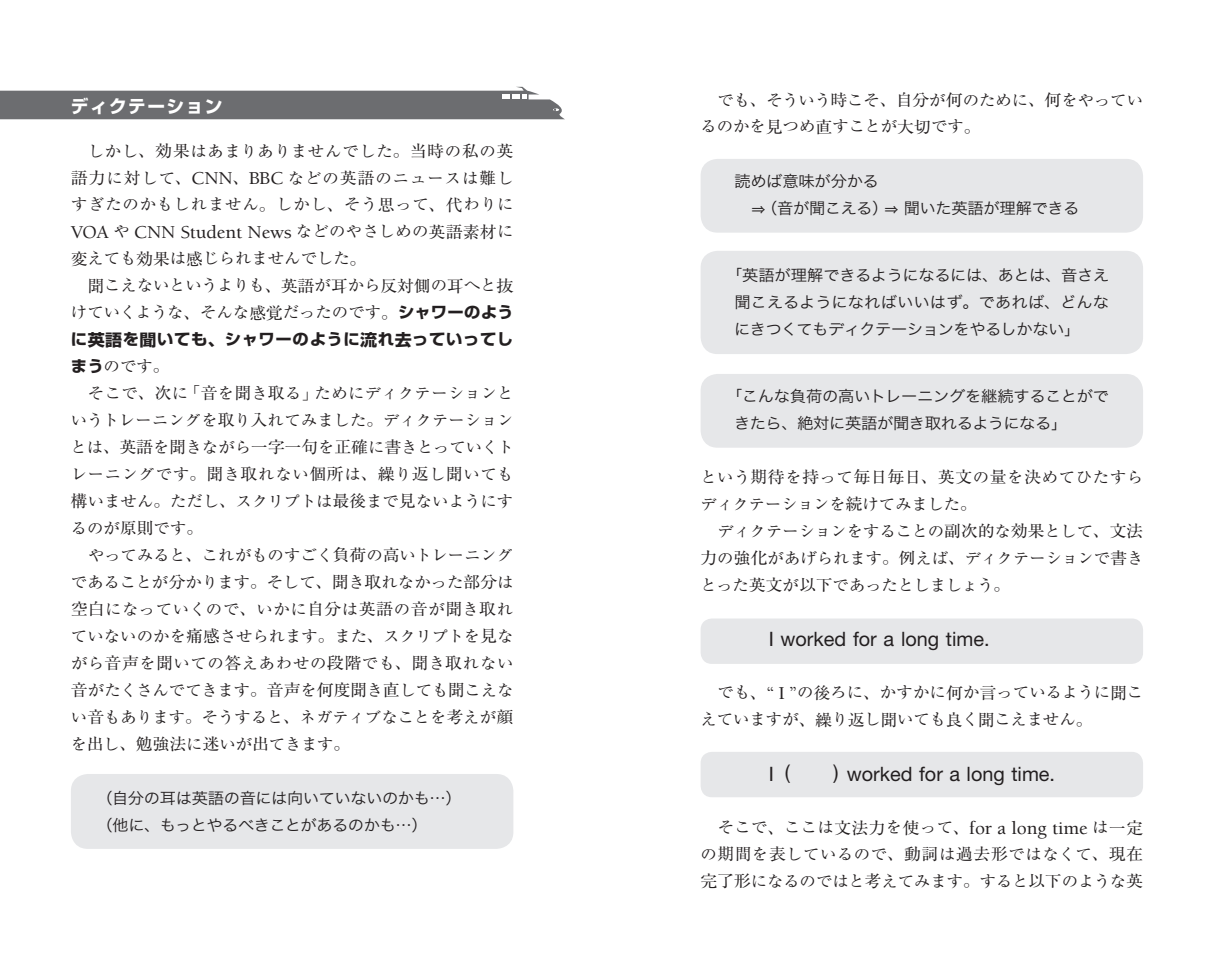
<style>
.page{position:relative;width:1214px;height:976px;background:#fff}
.page>*{position:absolute;margin:0;border:0;box-sizing:border-box;transform-origin:0 0}
.t1{font:19.8px "Helvetica Neue LT Pro";color:#231f20}
.t2{font:500 18.6px "Berkeley Pro";letter-spacing:-.005em;color:#231f20;scale:1.04 1}
.t3{font:700 17.6px "Shin Go Pro";letter-spacing:.085em;color:#fff}
.t4{font:15.6px/27px "Ryumin Pro";letter-spacing:.005em;color:#231f20;scale:1.04 1}
.t5{font:15.6px/27px "Hira Kaku Pro W3";letter-spacing:-.025em;color:#231f20;scale:1.04 1}
.t6{font:15.6px "Ryumin Pro";letter-spacing:-.015em;color:#231f20;scale:1.04 1}
.t7{font:700 15.6px "Shin Go Pro";letter-spacing:.04em;color:#231f20;scale:1.04 1}
.t8{font:15.6px "Ryumin Pro";letter-spacing:.045em;color:#231f20;scale:1.04 1}
.t9{font:15.6px "Ryumin Pro";letter-spacing:.035em;color:#231f20;scale:1.04 1}
.t10{font:15.6px "Ryumin Pro";letter-spacing:.04em;color:#231f20;scale:1.04 1}
.s1{font-size:16.4px}
.s2{font-family:"Berkeley Pro";font-weight:500;font-size:18.6px}
.s3{font-family:"Ryumin Pro";font-weight:400;font-size:15.6px}
.s4{font-family:"Ryumin Pro";font-weight:400;font-size:16.4px}
.s5{font-family:"Shin Go Pro";font-weight:700}
.s6{font-family:"Hira Min Pro W3";font-size:16.4px}
</style>
<div class="page">
<div style="left:700px;top:159px;width:442px;height:73px;background:#e6e7e9;border-radius:17px"></div>
<div style="left:700px;top:374px;width:442px;height:73px;background:#e6e7e9;border-radius:17px"></div>
<div style="left:700px;top:618px;width:442px;height:45px;background:#e6e7e9;border-radius:11px"></div>
<div style="left:700px;top:751px;width:442px;height:46px;background:#e6e7e9;border-radius:11px"></div>
<div style="left:700px;top:251px;width:442px;height:103px;background:#e6e7e9;border-radius:17px"></div>
<div style="left:71px;top:773px;width:442px;height:75px;background:#e6e7e9;border-radius:17px"></div>
<svg style="left:0;top:87px;width:565px;height:32px;background:#818184"></svg>
<p class="t3" style="left:71px;top:92px;width:153px">ディクテーション</p>
<p class="t4" style="left:71px;top:136px;width:427px;text-align:justify;text-indent:17px">しかし<span class="s1">、効果</span>はあまりありませんでした<span class="s1">。当時</span>の<span class="s1">私</span>の<span class="s1">英語力</span>に<span class="s1">対</span>して<span class="s1">、</span><span class="s2">CNN</span><span class="s1">、</span><span class="s2">BBC</span> などの<span class="s1">英語</span>のニュースは<span class="s1">難</span>しすぎたのかもしれません<span class="s1">。</span>しかし<span class="s1">、</span>そう<span class="s1">思</span>って<span class="s1">、代</span>わりに</p>
<p class="t2" style="left:71px;top:221px;width:427px">VOA <span class="s3">や</span> CNN Student News <span class="s3">などのやさしめの</span><span class="s4">英語素材</span><span class="s3">に</span></p>
<p class="t4" style="left:71px;top:244px;width:286px"><span class="s1">変</span>えても<span class="s1">効果</span>は<span class="s1">感</span>じられませんでした<span class="s1">。</span></p>
<p class="t4" style="left:88px;top:271px;width:411px"><span class="s1">聞</span>こえないというよりも<span class="s1">、英語</span>が<span class="s1">耳</span>から<span class="s1">反対側</span>の<span class="s1">耳</span>へと<span class="s1">抜</span></p>
<p class="t4" style="left:71px;top:298px;width:427px">けていくような<span class="s1">、</span>そんな<span class="s1">感覚</span>だったのです<span class="s1">。</span><span class="s5">シャワーのよう</span></p>
<p class="t7" style="left:71px;top:327px;width:426px">に<span class="s1">英語</span>を<span class="s1">聞</span>いても<span class="s1">、</span>シャワーのように<span class="s1">流</span>れ<span class="s1">去</span>っていってし</p>
<p class="t4" style="left:71px;top:351px;width:97px"><span class="s5">まう</span>のです<span class="s1">。</span></p>
<p class="t4" style="left:88px;top:378px;width:411px">そこで<span class="s1">、次</span>に<span class="s6">「</span><span class="s1">音</span>を<span class="s1">聞</span>き<span class="s1">取</span>る<span class="s6">」</span>ためにディクテーションと</p>
<p class="t4" style="left:71px;top:405px;width:427px">いうトレーニングを<span class="s1">取</span>り<span class="s1">入</span>れてみました<span class="s1">。</span>ディクテーション</p>
<p class="t6" style="left:71px;top:435px;width:427px">とは<span class="s1">、英語</span>を<span class="s1">聞</span>きながら<span class="s1">一字一句</span>を<span class="s1">正確</span>に<span class="s1">書</span>きとっていくト</p>
<p class="t8" style="left:71px;top:462px;width:427px">レーニングです<span class="s1">。聞</span>き<span class="s1">取</span>れない<span class="s1">個所</span>は<span class="s1">、繰</span>り<span class="s1">返</span>し<span class="s1">聞</span>いても</p>
<p class="t4" style="left:71px;top:486px;width:427px"><span class="s1">構</span>いません<span class="s1">。</span>ただし<span class="s1">、</span>スクリプトは<span class="s1">最後</span>まで<span class="s1">見</span>ないようにす</p>
<p class="t4" style="left:71px;top:513px;width:129px">るのが<span class="s1">原則</span>です<span class="s1">。</span></p>
<p class="t4" style="left:88px;top:540px;width:410px">やってみると<span class="s1">、</span>これがものすごく<span class="s1">負荷</span>の<span class="s1">高</span>いトレーニング</p>
<p class="t4" style="left:71px;top:567px;width:427px">であることが<span class="s1">分</span>かります<span class="s1">。</span>そして<span class="s1">、聞</span>き<span class="s1">取</span>れなかった<span class="s1">部分</span>は</p>
<p class="t9" style="left:71px;top:596px;width:427px"><span class="s1">空白</span>になっていくので<span class="s1">、</span>いかに<span class="s1">自分</span>は<span class="s1">英語</span>の<span class="s1">音</span>が<span class="s1">聞</span>き<span class="s1">取</span>れ</p>
<p class="t4" style="left:71px;top:621px;width:427px">ていないのかを<span class="s1">痛感</span>させられます<span class="s1">。</span>また<span class="s1">、</span>スクリプトを<span class="s1">見</span>な</p>
<p class="t10" style="left:71px;top:650px;width:427px">がら<span class="s1">音声</span>を<span class="s1">聞</span>いての<span class="s1">答</span>えあわせの<span class="s1">段階</span>でも<span class="s1">、聞</span>き<span class="s1">取</span>れない</p>
<p class="t4" style="left:71px;top:675px;width:427px"><span class="s1">音</span>がたくさんでてきます<span class="s1">。音声</span>を<span class="s1">何度聞</span>き<span class="s1">直</span>しても<span class="s1">聞</span>こえな</p>
<p class="t4" style="left:71px;top:702px;width:427px">い<span class="s1">音</span>もあります<span class="s1">。</span>そうすると<span class="s1">、</span>ネガティブなことを<span class="s1">考</span>えが<span class="s1">顔</span></p>
<p class="t4" style="left:71px;top:729px;width:270px">を<span class="s1">出</span>し<span class="s1">、勉強法</span>に<span class="s1">迷</span>いが<span class="s1">出</span>てきます<span class="s1">。</span></p>
<p class="t5" style="left:96px;top:783px;width:353px">（自分の耳は英語の音には向いていないのかも…）（他に、もっとやるべきことがあるのかも…）</p>
<p class="t4" style="left:700px;top:85px;width:427px;text-indent:17px">でも<span class="s1">、</span>そういう<span class="s1">時</span>こそ<span class="s1">、自分</span>が<span class="s1">何</span>のために<span class="s1">、何</span>をやっているのかを<span class="s1">見</span>つめ<span class="s1">直</span>すことが<span class="s1">大切</span>です<span class="s1">。</span></p>
<p class="t5" style="left:734px;top:166px;width:333px">読めば意味が分かる<br>　⇒（音が聞こえる）⇒ 聞いた英語が理解できる</p>
<p class="t5" style="left:734px;top:260px;width:362px;text-align:justify;text-indent:-8px">「英語が理解できるようになるには、あとは、音さえ聞こえるようになればいいはず。であれば、どんなにきつくてもディクテーションをやるしかない」</p>
<p class="t5" style="left:734px;top:381px;width:362px;text-indent:-8px">「こんな負荷の高いトレーニングを継続することができたら、絶対に英語が聞き取れるようになる」</p>
<p class="t4" style="left:700px;top:462px;width:427px">という<span class="s1">期待</span>を<span class="s1">持</span>って<span class="s1">毎日毎日、英文</span>の<span class="s1">量</span>を<span class="s1">決</span>めてひたすらディクテーションを<span class="s1">続</span>けてみました<span class="s1">。</span></p>
<p class="t4" style="left:700px;top:516px;width:427px;text-align:justify;text-indent:17px">ディクテーションをすることの<span class="s1">副次的</span>な<span class="s1">効果</span>として<span class="s1">、文法力</span>の<span class="s1">強化</span>があげられます<span class="s1">。例</span>えば<span class="s1">、</span>ディクテーションで<span class="s1">書</span>きとった<span class="s1">英文</span>が<span class="s1">以下</span>であったとしましょう<span class="s1">。</span></p>
<p class="t1" style="left:768px;top:626px;width:222px">I worked for a long time.</p>
<p class="t4" style="left:700px;top:677px;width:427px;text-indent:17px">でも<span class="s1">、</span><span class="s2">“ I ”</span>の<span class="s1">後</span>ろに<span class="s1">、</span>かすかに<span class="s1">何</span>か<span class="s1">言</span>っているように<span class="s1">聞</span>こえていますが<span class="s1">、繰</span>り<span class="s1">返</span>し<span class="s1">聞</span>いても<span class="s1">良</span>く<span class="s1">聞</span>こえません<span class="s1">。</span></p>
<p class="t1" style="left:768px;top:760px;width:23px">I (</p>
<p class="t1" style="left:833px;top:761px;width:223px">) worked for a long time.</p>
<p class="t2" style="left:717px;top:816px;width:410px"><span class="s3">そこで</span><span class="s4">、</span><span class="s3">ここは</span><span class="s4">文法力</span><span class="s3">を</span><span class="s4">使</span><span class="s3">って</span><span class="s4">、</span>for a long time <span class="s3">は</span><span class="s4">一定</span></p>
<p class="t4" style="left:700px;top:839px;width:427px">の<span class="s1">期間</span>を<span class="s1">表</span>しているので<span class="s1">、動詞</span>は<span class="s1">過去形</span>ではなくて<span class="s1">、現在完了形</span>になるのではと<span class="s1">考</span>えてみます<span class="s1">。</span>すると<span class="s1">以下</span>のような<span class="s1">英</span></p>
</div>
